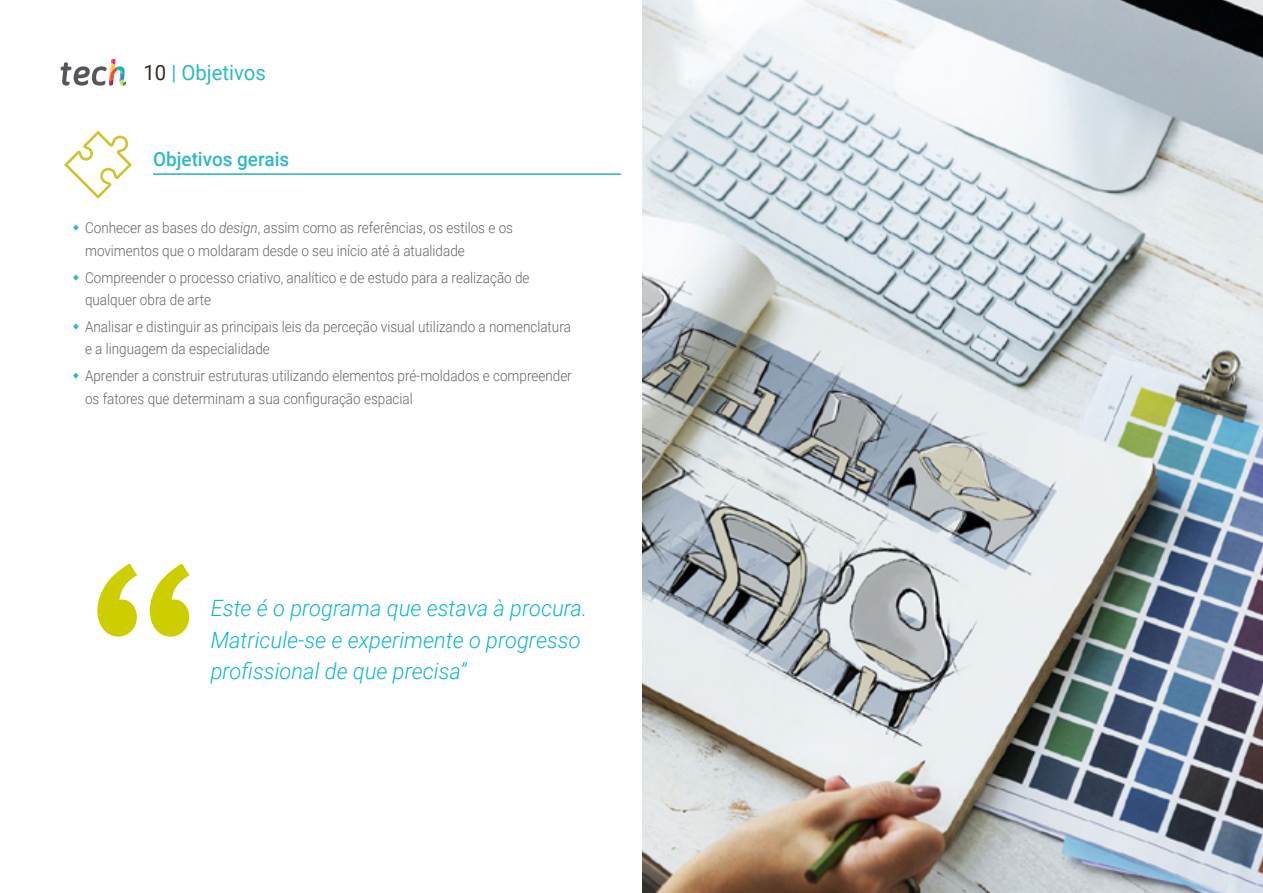
<style>
.page{position:relative;width:1263px;height:893px;background:#fff}
.page>*{position:absolute;margin:0;border:0;box-sizing:border-box;transform-origin:0 0}
.t1{font:italic 300 22.5px/31.5px "Roboto";color:#0fb6cf}
.t2{font:21px "Roboto";color:#2db8c5}
.t3{font:500 19.5px "Roboto";color:#2db8c5}
.t4{font:300 15px/22.5px "Roboto";color:#61646a;scale:.9 1}
.s1{color:#312e20}
.s2{font-style:italic}
</style>
<div class="page">
<hr style="left:153px;top:174px;width:468px;height:1px;background:#2db8c5">
<svg style="left:64px;top:131px;width:68px;height:68px"></svg>
<svg style="left:61px;top:59px;width:65px;height:27px"></svg>
<svg style="left:97px;top:563px;width:92px;height:74px"></svg>
<img style="left:642px;top:0;width:621px;height:893px">
<h2 class="t2" style="left:144px;top:57px;width:124px"><span class="s1">10</span> | Objetivos</h2>
<h3 class="t3" style="left:153px;top:145px;width:138px">Objetivos gerais</h3>
<p class="t4" style="left:85px;top:216px;width:477px">Conhecer as bases do <span class="s2">design</span>, assim como as referências, os estilos e os movimentos que o moldaram desde o seu início até à atualidade</p>
<p class="t4" style="left:85px;top:266px;width:495px">Compreender o processo criativo, analítico e de estudo para a realização de qualquer obra de arte</p>
<p class="t4" style="left:85px;top:315px;width:541px">Analisar e distinguir as principais leis da perceção visual utilizando a nomenclatura e a linguagem da especialidade</p>
<p class="t4" style="left:85px;top:364px;width:542px">Aprender a construir estruturas utilizando elementos pré-moldados e compreender os fatores que determinam a sua configuração espacial</p>
<h1 class="t1" style="left:211px;top:592px;width:378px">Este é o programa que estava à procura.<br>Matricule-se e experimente o progresso profissional de que precisa”</h1>
</div>
